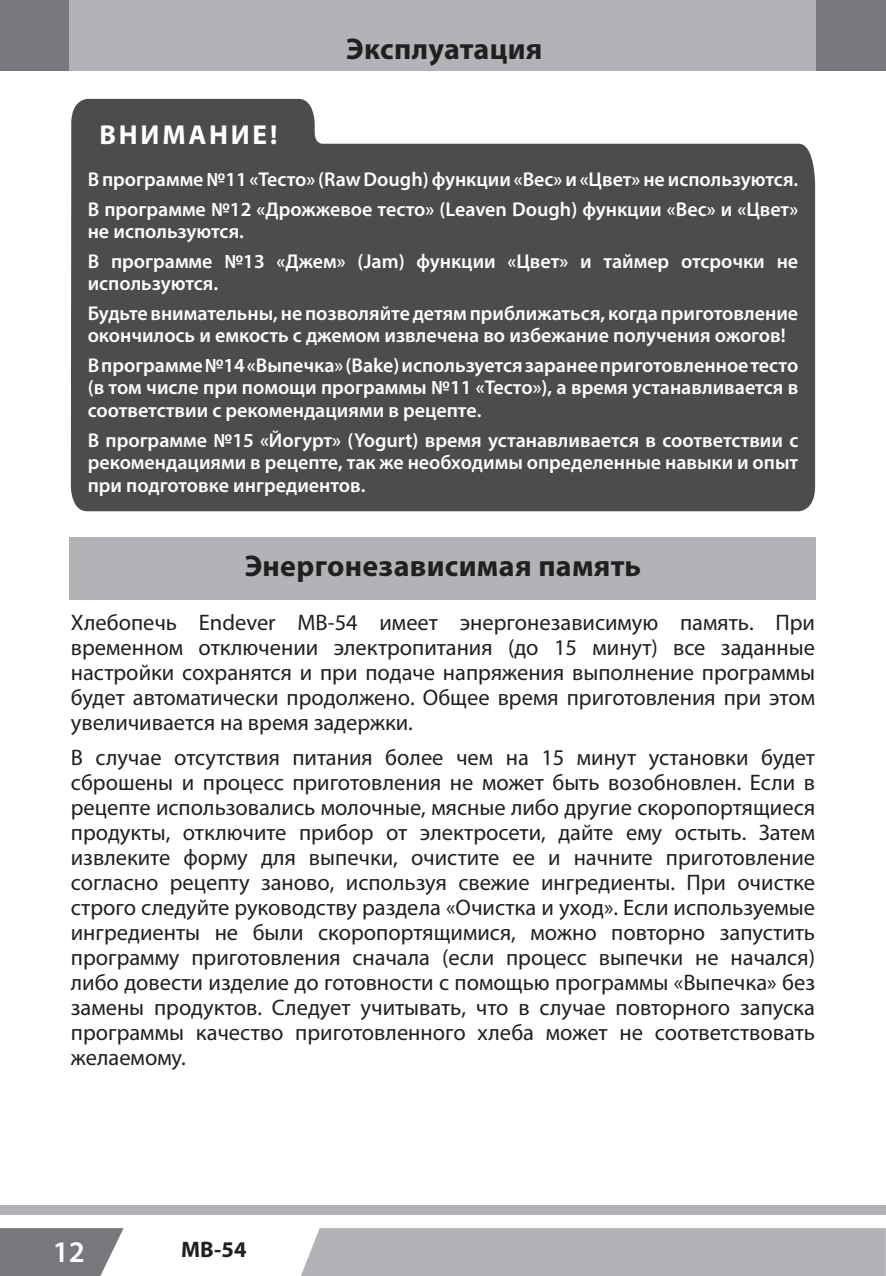
<style>
.page{position:relative;width:886px;height:1276px;background:#fff}
.page>*{position:absolute;margin:0;border:0;box-sizing:border-box;transform-origin:0 0}
.t1{font:700 30px "Myriad Pro";letter-spacing:.01em;color:#231f20}
.t2{font:600 30px "Myriad Pro";color:#fff}
.t3{font:700 27.5px "Myriad Pro";letter-spacing:.1em;color:#fff}
.t4{font:22.5px/25px "Myriad Pro";color:#231f20;text-align:justify}
.t5{font:700 22.5px "Myriad Pro";color:#231f20}
.t6{font:600 20px/29.5px "Myriad Pro";color:#fff}
</style>
<div class="page">
<div style="left:0;top:0;width:886px;height:71px;background:#76787b"></div>
<div style="left:70px;top:0;width:746px;height:71px;background:#b2b3b7"></div>
<div style="left:0;top:1205px;width:886px;height:9px;background:#b2b3b7"></div>
<svg style="left:0;top:1228px;width:124px;height:48px;background:#838588"></svg>
<div style="left:301px;top:1228px;width:585px;height:48px;background:#b2b3b7"></div>
<svg style="left:71px;top:99px;width:744px;height:412px;background:#58595a"></svg>
<div style="left:69px;top:537px;width:746px;height:62px;background:#b2b3b7"></div>
<h1 class="t1" style="left:346px;top:30px;width:198px">Эксплуатация</h1>
<p class="t3" style="left:100px;top:116px;width:179px">ВНИМАНИЕ!</p>
<p class="t6" style="left:88px;top:164px;width:712px">В программе №11 «Тесто» (Raw Dough) функции «Вес» и «Цвет» не используются.<br>В программе №12 «Дрожжевое тесто» (Leaven Dough) функции «Вес» и «Цвет»</p>
<p class="t6" style="left:88px;top:216px;width:712px">не используются.<br>В программе №13 «Джем» (Jam) функции «Цвет» и таймер отсрочки не</p>
<p class="t6" style="left:88px;top:268px;width:712px">используются.<br>Будьте внимательны, не позволяйте детям приближаться, когда приготовление</p>
<p class="t6" style="left:88px;top:320px;width:712px">окончилось и емкость с джемом извлечена во избежание получения ожогов!<br>В программе №14 «Выпечка» (Bake) используется заранее приготовленное тесто</p>
<p class="t6" style="left:88px;top:376px;width:712px;line-height:22.5px">(в том числе при помощи программы №11 «Тесто»), а время устанавливается в соответствии с рекомендациями в рецепте.</p>
<p class="t6" style="left:88px;top:428px;width:712px;line-height:22.5px;text-align:justify">В программе №15 «Йогурт» (Yogurt) время устанавливается в соответствии с рекомендациями в рецепте, так же необходимы определенные навыки и опыт при подготовке ингредиентов.</p>
<h1 class="t1" style="left:245px;top:546px;width:398px">Энергонезависимая память</h1>
<p class="t4" style="left:71px;top:609px;width:746px">Хлебопечь Endever MB-54 имеет энергонезависимую память. При временном отключении электропитания (до 15 минут) все заданные настройки сохранятся и при подаче напряжения выполнение программы будет автоматически продолжено. Общее время приготовления при этом увеличивается на время задержки.</p>
<p class="t4" style="left:71px;top:745px;width:746px">В случае отсутствия питания более чем на 15 минут установки будет сброшены и процесс приготовления не может быть возобновлен. Если в рецепте использовались молочные, мясные либо другие скоропортящиеся продукты, отключите прибор от электросети, дайте ему остыть. Затем извлеките форму для выпечки, очистите ее и начните приготовление согласно рецепту заново, используя свежие ингредиенты. При очистке строго следуйте руководству раздела «Очистка и уход». Если используемые ингредиенты не были скоропортящимися, можно повторно запустить программу приготовления сначала (если процесс выпечки не начался) либо довести изделие до готовности с помощью программы «Выпечка» без замены продуктов. Следует учитывать, что в случае повторного запуска программы качество приготовленного хлеба может не соответствовать желаемому.</p>
<h1 class="t2" style="left:53px;top:1233px;width:34px">12</h1>
<p class="t5" style="left:181px;top:1235px;width:67px">МВ-54</p>
</div>
